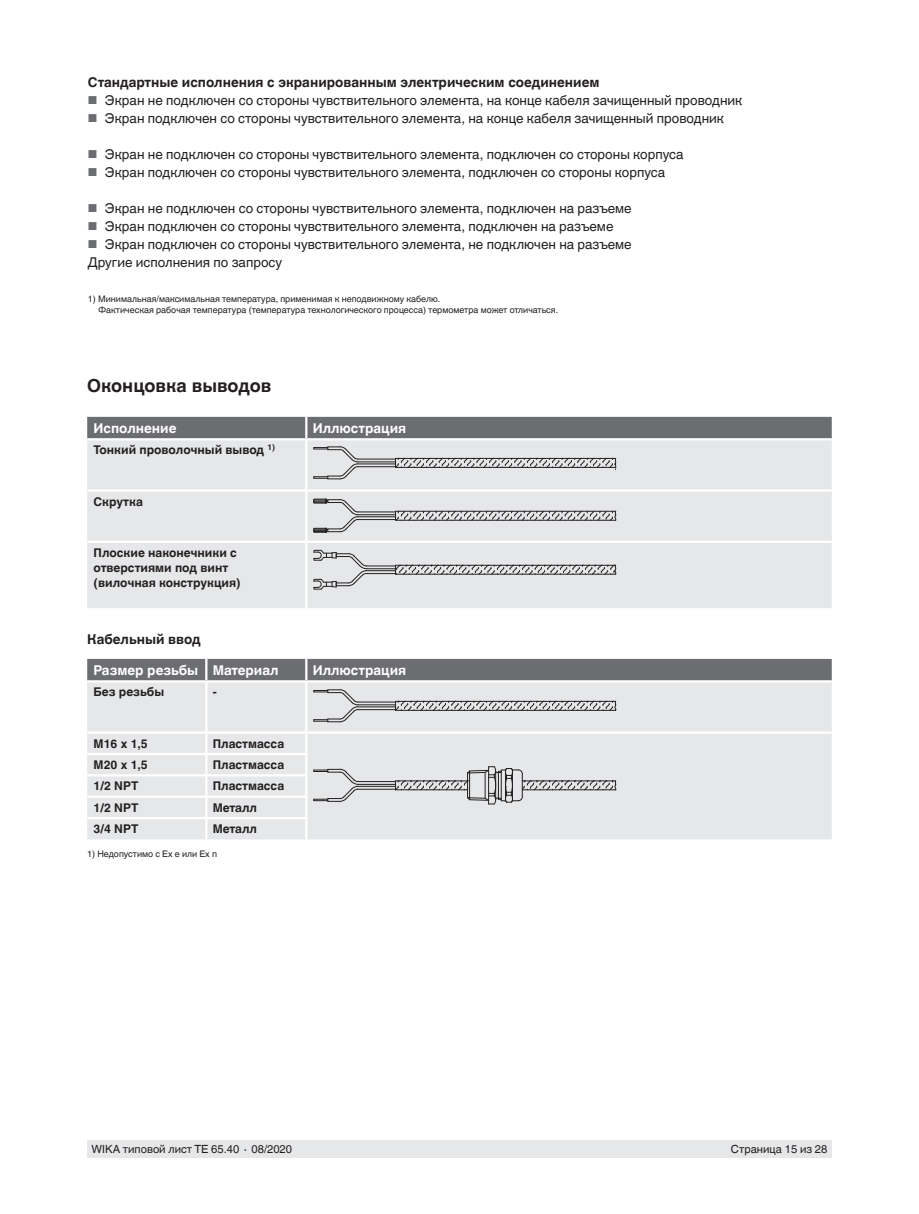
<style>
.page{position:relative;width:919px;height:1214px;background:#fff}
.page>*{position:absolute;margin:0;border:0;box-sizing:border-box;transform-origin:0 0}
.t1{font:700 18px "Helvetica World";color:#231f20}
.t2{font:13.5px/18px "Helvetica World";color:#231f20}
.t3{font:700 13.5px "Helvetica World";color:#231f20}
.t4{font:700 13.5px "Helvetica World";color:#fff}
.t5{font:700 12px/15px "Helvetica World";color:#231f20}
.t6{font:11.25px "Helvetica World";color:#231f20}
.t7{font:9px/10.5px "Helvetica World";color:#231f20}
.s1{font-size:11.55px;color:#6c6d70}
</style>
<div class="page">
<div style="left:87px;top:1140px;width:744px;height:17px;background:#e6e7e9"></div>
<div style="left:87px;top:417px;width:744px;height:21px;background:#6c6d70"></div>
<div style="left:87px;top:440px;width:744px;height:168px;background:#e6e7e9"></div>
<hr style="left:305px;top:417px;width:2px;height:21px;background:#fff">
<hr style="left:305px;top:440px;width:2px;height:49px;background:#fff">
<hr style="left:87px;top:489px;width:219px;height:2px;background:#fff">
<hr style="left:306px;top:489px;width:525px;height:2px;background:#fff">
<hr style="left:305px;top:491px;width:2px;height:49px;background:#fff">
<hr style="left:87px;top:540px;width:219px;height:3px;background:#fff">
<hr style="left:306px;top:540px;width:525px;height:3px;background:#fff">
<hr style="left:305px;top:543px;width:2px;height:65px;background:#fff">
<hr style="left:358px;top:461px;width:37px;height:1px;background:#231f20">
<hr style="left:358px;top:458px;width:37px;height:1px;background:#231f20">
<hr style="left:358px;top:463px;width:37px;height:1px;background:#231f20">
<hr style="left:358px;top:466px;width:37px;height:1px;background:#231f20">
<svg style="left:313px;top:446px;width:46px;height:34px;background:#cbcccd"></svg>
<svg style="left:395px;top:458px;width:221px;height:12px;background:#acacad"></svg>
<hr style="left:358px;top:516px;width:37px;height:1px;background:#231f20">
<hr style="left:358px;top:519px;width:37px;height:1px;background:#231f20">
<hr style="left:358px;top:514px;width:37px;height:1px;background:#231f20">
<hr style="left:358px;top:511px;width:37px;height:1px;background:#231f20">
<svg style="left:313px;top:497px;width:46px;height:37px;background:#c6c6c8"></svg>
<svg style="left:395px;top:510px;width:221px;height:11px;background:#a5a4a6"></svg>
<svg style="left:313px;top:549px;width:303px;height:41px;background:#d2d3d5"></svg>
<div style="left:87px;top:659px;width:744px;height:21px;background:#6c6d70"></div>
<div style="left:87px;top:682px;width:744px;height:157px;background:#e6e7e9"></div>
<hr style="left:306px;top:731px;width:525px;height:2px;background:#fff">
<hr style="left:87px;top:731px;width:119px;height:2px;background:#fff">
<hr style="left:206px;top:731px;width:100px;height:2px;background:#fff">
<hr style="left:87px;top:753px;width:119px;height:2px;background:#fff">
<hr style="left:206px;top:753px;width:101px;height:2px;background:#fff">
<hr style="left:87px;top:774px;width:119px;height:2px;background:#fff">
<hr style="left:206px;top:774px;width:101px;height:2px;background:#fff">
<hr style="left:87px;top:795px;width:119px;height:3px;background:#fff">
<hr style="left:206px;top:795px;width:101px;height:3px;background:#fff">
<hr style="left:87px;top:817px;width:119px;height:2px;background:#fff">
<hr style="left:206px;top:817px;width:101px;height:2px;background:#fff">
<hr style="left:205px;top:659px;width:2px;height:21px;background:#fff">
<hr style="left:305px;top:659px;width:2px;height:21px;background:#fff">
<hr style="left:205px;top:682px;width:2px;height:49px;background:#fff">
<hr style="left:305px;top:682px;width:2px;height:49px;background:#fff">
<hr style="left:205px;top:733px;width:2px;height:20px;background:#fff">
<hr style="left:305px;top:733px;width:2px;height:20px;background:#fff">
<svg style="left:205px;top:755px;width:2px;height:62px"></svg>
<svg style="left:305px;top:755px;width:2px;height:62px"></svg>
<hr style="left:205px;top:819px;width:2px;height:20px;background:#fff">
<hr style="left:305px;top:819px;width:2px;height:20px;background:#fff">
<hr style="left:358px;top:704px;width:37px;height:1px;background:#231f20">
<hr style="left:358px;top:701px;width:37px;height:1px;background:#231f20">
<hr style="left:358px;top:706px;width:37px;height:1px;background:#231f20">
<hr style="left:358px;top:709px;width:37px;height:1px;background:#231f20">
<svg style="left:313px;top:689px;width:46px;height:33px;background:#cbcbcd"></svg>
<svg style="left:395px;top:700px;width:221px;height:11px;background:#a5a4a6"></svg>
<hr style="left:358px;top:784px;width:37px;height:1px;background:#231f20">
<hr style="left:358px;top:781px;width:37px;height:1px;background:#231f20">
<hr style="left:358px;top:786px;width:37px;height:1px;background:#231f20">
<hr style="left:358px;top:788px;width:37px;height:1px;background:#231f20">
<svg style="left:313px;top:768px;width:46px;height:34px;background:#cbcccd"></svg>
<svg style="left:395px;top:766px;width:221px;height:39px;background:#cbcccd"></svg>
<p class="t3" style="left:88px;top:74px;width:513px">Стандартные исполнения с экранированным электрическим соединением</p>
<p class="t2" style="left:88px;top:91px;width:656px"><span class="s1">■</span> Экран не подключен со стороны чувствительного элемента, на конце кабеля зачищенный проводник</p>
<p class="t2" style="left:88px;top:109px;width:637px"><span class="s1">■</span> Экран подключен со стороны чувствительного элемента, на конце кабеля зачищенный проводник</p>
<p class="t2" style="left:88px;top:145px;width:597px"><span class="s1">■</span> Экран не подключен со стороны чувствительного элемента, подключен со стороны корпуса</p>
<p class="t2" style="left:88px;top:163px;width:578px"><span class="s1">■</span> Экран подключен со стороны чувствительного элемента, подключен со стороны корпуса</p>
<p class="t2" style="left:88px;top:199px;width:545px"><span class="s1">■</span> Экран не подключен со стороны чувствительного элемента, подключен на разъеме</p>
<p class="t2" style="left:88px;top:217px;width:527px"><span class="s1">■</span> Экран подключен со стороны чувствительного элемента, подключен на разъеме</p>
<p class="t2" style="left:88px;top:235px;width:545px"><span class="s1">■</span> Экран подключен со стороны чувствительного элемента, не подключен на разъеме<br>Другие исполнения по запросу</p>
<p class="t7" style="left:99px;top:294px;width:461px;text-indent:-11px">1) Минимальная/максимальная температура, применимая к неподвижному кабелю.<br>Фактическая рабочая температура (температура технологического процесса) термометра может отличаться.</p>
<h1 class="t1" style="left:87px;top:375px;width:186px">Оконцовка выводов</h1>
<p class="t4" style="left:94px;top:420px;width:84px">Исполнение</p>
<p class="t4" style="left:313px;top:420px;width:95px">Иллюстрация</p>
<p class="t5" style="left:94px;top:442px;width:183px">Тонкий проволочный вывод <sup>1)</sup></p>
<p class="t5" style="left:94px;top:494px;width:51px">Скрутка</p>
<p class="t5" style="left:94px;top:545px;width:149px">Плоские наконечники с отверстиями под винт (вилочная конструкция)</p>
<p class="t3" style="left:87px;top:631px;width:115px">Кабельный ввод</p>
<p class="t4" style="left:94px;top:662px;width:187px">Размер резьбы Материал</p>
<p class="t4" style="left:313px;top:662px;width:95px">Иллюстрация</p>
<p class="t5" style="left:94px;top:684px;width:72px">Без резьбы</p>
<p class="t5" style="left:213px;top:684px;width:5px">-</p>
<p class="t5" style="left:94px;top:736px;width:56px">M16 x 1,5</p>
<p class="t5" style="left:213px;top:736px;width:73px">Пластмасса</p>
<p class="t5" style="left:94px;top:757px;width:56px">M20 x 1,5</p>
<p class="t5" style="left:213px;top:757px;width:73px">Пластмасса</p>
<p class="t5" style="left:94px;top:778px;width:46px">1/2 NPT</p>
<p class="t5" style="left:213px;top:778px;width:73px">Пластмасса</p>
<p class="t5" style="left:94px;top:800px;width:46px">1/2 NPT</p>
<p class="t5" style="left:213px;top:800px;width:46px">Металл</p>
<p class="t5" style="left:94px;top:821px;width:46px">3/4 NPT</p>
<p class="t5" style="left:213px;top:821px;width:46px">Металл</p>
<p class="t7" style="left:87px;top:848px;width:131px">1) Недопустимо с Ex e или Ex n</p>
<p class="t6" style="left:91px;top:1142px;width:202px">WIKA типовой лист TE 65.40 ∙ 08/2020</p>
<p class="t6" style="left:730px;top:1142px;width:98px">Страница 15 из 28</p>
</div>
